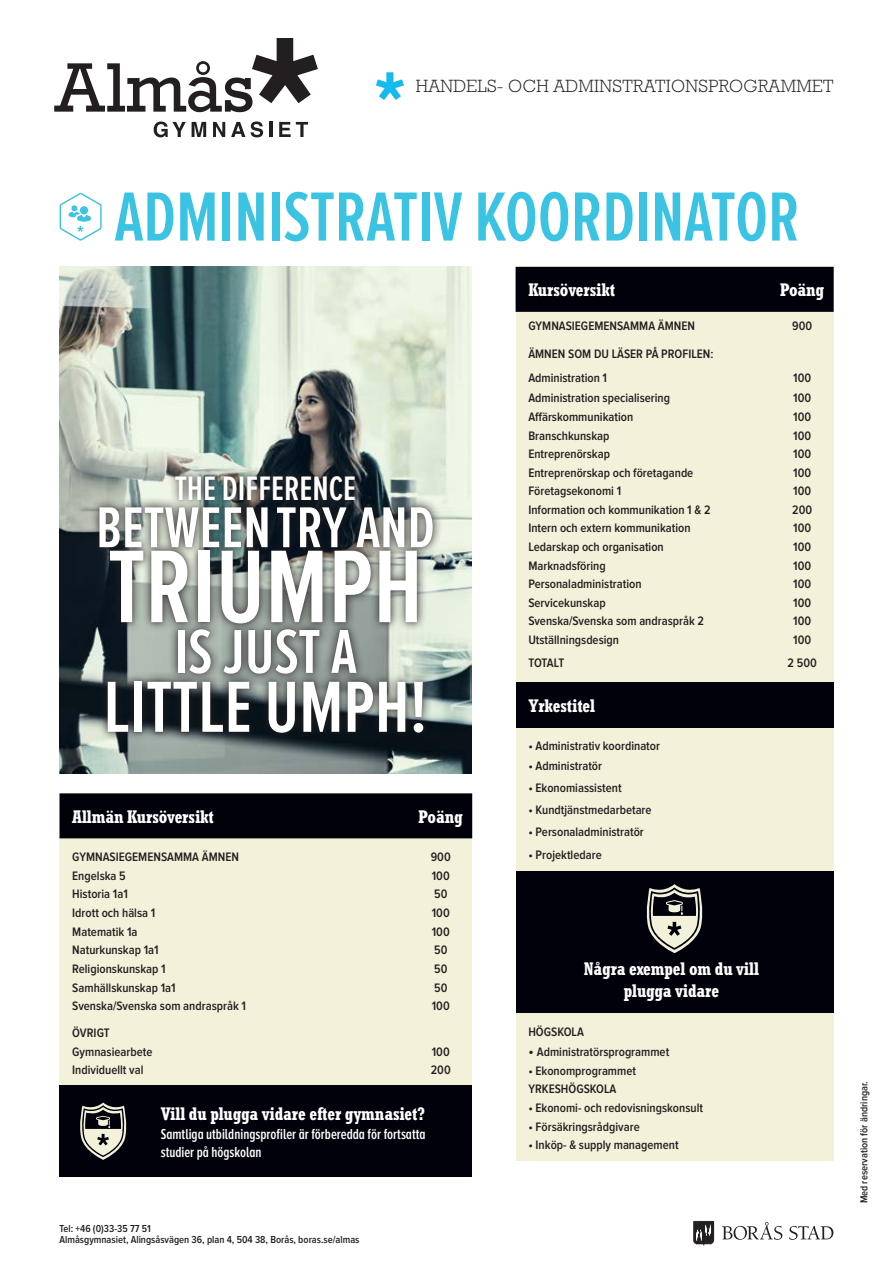
<style>
.page{position:relative;width:893px;height:1263px;background:#fff}
.page>*{position:absolute;margin:0;border:0;box-sizing:border-box;transform-origin:0 0}
.t1{font:600 107.1px "Proxima Nova A Ex Cn";color:#fff}
.t2{font:600 75px "Proxima Nova A Ex Cn";color:#fff}
.t3{font:600 72px "Proxima Nova A Ex Cn";color:#3ac3e2}
.t4{font:600 64.2px "Proxima Nova A Ex Cn";color:#fff}
.t5{font:600 59.7px "Proxima Nova A Ex Cn";color:#fff}
.t6{font:600 35.25px "Proxima Nova A Ex Cn";color:#fff}
.t7{font:700 condensed 18px/21.6px "Rockwell";letter-spacing:-.01em;color:#fff;text-align:center}
.t8{font:300 18px "Rockwell";letter-spacing:.015em;color:#231f20}
.t9{font:600 15px/18px "Proxima Nova A Ex Cn";color:#fff}
.t10{font:600 12.75px/18.6px "Proxima Nova Cond";color:#231f20}
.t11{font:600 10.5px/11.2px "Proxima Nova Cond";color:#231f20}
.s1{font-size:15px}
</style>
<div class="page">
<svg style="left:693px;top:1221px;width:21px;height:24px"></svg>
<svg style="left:722px;top:1222px;width:60px;height:18px"></svg>
<svg style="left:789px;top:1226px;width:44px;height:14px"></svg>
<div style="left:60px;top:793px;width:412px;height:293px;background:#f4f1db"></div>
<div style="left:60px;top:793px;width:412px;height:45px;background:#00010a"></div>
<svg style="left:154px;top:122px;width:32px;height:15px"></svg>
<svg style="left:192px;top:122px;width:14px;height:15px"></svg>
<svg style="left:213px;top:122px;width:12px;height:15px"></svg>
<svg style="left:231px;top:122px;width:14px;height:15px"></svg>
<svg style="left:251px;top:121px;width:12px;height:16px"></svg>
<hr style="left:269px;top:122px;width:3px;height:15px;background:#231f20">
<svg style="left:279px;top:122px;width:29px;height:15px"></svg>
<svg style="left:54px;top:38px;width:264px;height:74px"></svg>
<div style="left:516px;top:682px;width:317px;height:189px;background:#f4f1db"></div>
<div style="left:516px;top:682px;width:317px;height:45px;background:#00010a"></div>
<div style="left:516px;top:949px;width:317px;height:212px;background:#f4f1db"></div>
<div style="left:516px;top:949px;width:317px;height:64px;background:#00010a"></div>
<div style="left:516px;top:871px;width:317px;height:80px;background:#00010a"></div>
<svg style="left:647px;top:884px;width:55px;height:69px"></svg>
<div style="left:60px;top:1086px;width:412px;height:91px;background:#00010a"></div>
<svg style="left:80px;top:1102px;width:46px;height:58px"></svg>
<svg style="left:376px;top:72px;width:28px;height:28px"></svg>
<svg style="left:60px;top:193px;width:42px;height:48px"></svg>
<img style="left:59px;top:267px;width:412px;height:506px">
<div style="left:88px;top:465px;width:356px;height:278px;background:#231f20;opacity:.4"></div>
<div style="left:89px;top:465px;width:353px;height:168px;background:#231f20;opacity:.75"></div>
<div style="left:98px;top:620px;width:335px;height:122px;background:#231f20;opacity:.75"></div>
<div style="left:516px;top:267px;width:317px;height:415px;background:#f4f1db"></div>
<div style="left:516px;top:267px;width:318px;height:45px;background:#00010a"></div>
<h3 class="t8" style="left:416px;top:75px;width:419px">HANDELS- OCH ADMINSTRATIONSPROGRAMMET</h3>
<h3 class="t3" style="left:115px;top:178px;width:686px">ADMINISTRATIV KOORDINATOR</h3>
<h3 class="t6" style="left:175px;top:469px;width:183px">THE DIFFERENCE</h3>
<h3 class="t5" style="left:96px;top:495px;width:340px">BETWEENTRY AND</h3>
<h1 class="t1" style="left:108px;top:529px;width:316px">TRIUMPH</h1>
<h3 class="t4" style="left:174px;top:617px;width:184px">IS JUST A</h3>
<h2 class="t2" style="left:103px;top:666px;width:325px">LITTLE UMPH!</h2>
<h3 class="t7" style="left:72px;top:806px;width:143px">Allmän Kursöversikt</h3>
<h3 class="t7" style="left:419px;top:806px;width:46px">Poäng</h3>
<p class="t10" style="left:72px;top:848px;width:168px">GYMNASIEGEMENSAMMA ÄMNEN</p>
<p class="t10" style="left:431px;top:848px;width:22px">900</p>
<p class="t10" style="left:72px;top:867px;width:55px">Engelska 5</p>
<p class="t10" style="left:432px;top:867px;width:19px">100</p>
<p class="t10" style="left:72px;top:885px;width:57px">Historia 1a1</p>
<p class="t10" style="left:434px;top:885px;width:15px">50</p>
<p class="t10" style="left:72px;top:904px;width:85px">Idrott och hälsa 1</p>
<p class="t10" style="left:432px;top:904px;width:19px">100</p>
<p class="t10" style="left:72px;top:923px;width:67px">Matematik 1a</p>
<p class="t10" style="left:432px;top:923px;width:19px">100</p>
<p class="t10" style="left:72px;top:941px;width:88px">Naturkunskap 1a1</p>
<p class="t10" style="left:434px;top:941px;width:15px">50</p>
<p class="t10" style="left:72px;top:960px;width:95px">Religionskunskap 1</p>
<p class="t10" style="left:434px;top:960px;width:15px">50</p>
<p class="t10" style="left:72px;top:978px;width:105px">Samhällskunskap 1a1</p>
<p class="t10" style="left:434px;top:978px;width:15px">50</p>
<p class="t10" style="left:72px;top:997px;width:175px">Svenska/Svenska som andraspråk 1</p>
<p class="t10" style="left:432px;top:997px;width:19px">100</p>
<p class="t10" style="left:72px;top:1024px;width:82px">ÖVRIGT<br>Gymnasiearbete</p>
<p class="t10" style="left:432px;top:1043px;width:19px">100</p>
<p class="t10" style="left:72px;top:1061px;width:73px">Individuellt val</p>
<p class="t10" style="left:431px;top:1061px;width:21px">200</p>
<h3 class="t7" style="left:161px;top:1103px;width:265px">Vill du plugga vidare efter gymnasiet?</h3>
<p class="t9" style="left:161px;top:1125px;width:266px">Samtliga utbildningsprofiler är förberedda för fortsatta studier på högskolan</p>
<p class="t11" style="left:60px;top:1223px;width:301px">Tel: +46 (0)33-35 77 51<br>Almåsgymnasiet, Alingsåsvägen 36, plan 4, 504 38, Borås, boras.se/almas</p>
<h3 class="t7" style="left:528px;top:279px;width:88px">Kursöversikt</h3>
<h3 class="t7" style="left:780px;top:279px;width:46px">Poäng</h3>
<p class="t10" style="left:528px;top:317px;width:168px">GYMNASIEGEMENSAMMA ÄMNEN</p>
<p class="t10" style="left:792px;top:317px;width:22px">900</p>
<p class="t10" style="left:528px;top:341px;width:187px;line-height:24.6px">ÄMNEN SOM DU LÄSER PÅ PROFILEN:<br>Administration 1</p>
<p class="t10" style="left:793px;top:369px;width:19px">100</p>
<p class="t10" style="left:528px;top:389px;width:143px">Administration specialisering</p>
<p class="t10" style="left:793px;top:389px;width:19px">100</p>
<p class="t10" style="left:528px;top:408px;width:106px">Affärskommunikation</p>
<p class="t10" style="left:793px;top:408px;width:19px">100</p>
<p class="t10" style="left:528px;top:427px;width:83px">Branschkunskap</p>
<p class="t10" style="left:793px;top:427px;width:19px">100</p>
<p class="t10" style="left:528px;top:445px;width:83px">Entreprenörskap</p>
<p class="t10" style="left:793px;top:445px;width:19px">100</p>
<p class="t10" style="left:528px;top:464px;width:167px">Entreprenörskap och företagande</p>
<p class="t10" style="left:793px;top:464px;width:19px">100</p>
<p class="t10" style="left:528px;top:482px;width:94px">Företagsekonomi 1</p>
<p class="t10" style="left:793px;top:482px;width:19px">100</p>
<p class="t10" style="left:528px;top:501px;width:184px">Information och kommunikation 1 &amp; 2</p>
<p class="t10" style="left:792px;top:501px;width:21px">200</p>
<p class="t10" style="left:528px;top:519px;width:164px">Intern och extern kommunikation</p>
<p class="t10" style="left:793px;top:519px;width:19px">100</p>
<p class="t10" style="left:528px;top:538px;width:137px">Ledarskap och organisation</p>
<p class="t10" style="left:793px;top:538px;width:19px">100</p>
<p class="t10" style="left:528px;top:557px;width:79px">Marknadsföring</p>
<p class="t10" style="left:793px;top:557px;width:19px">100</p>
<p class="t10" style="left:528px;top:575px;width:115px">Personaladministration</p>
<p class="t10" style="left:793px;top:575px;width:19px">100</p>
<p class="t10" style="left:528px;top:594px;width:79px">Servicekunskap</p>
<p class="t10" style="left:793px;top:594px;width:19px">100</p>
<p class="t10" style="left:528px;top:612px;width:177px">Svenska/Svenska som andraspråk 2</p>
<p class="t10" style="left:793px;top:612px;width:19px">100</p>
<p class="t10" style="left:528px;top:631px;width:92px">Utställningsdesign</p>
<p class="t10" style="left:793px;top:631px;width:19px">100</p>
<p class="t10" style="left:528px;top:654px;width:37px">TOTALT</p>
<p class="t10" style="left:788px;top:654px;width:31px">2 500</p>
<h3 class="t7" style="left:528px;top:694px;width:68px">Yrkestitel</h3>
<p class="t10" style="left:528px;top:737px;width:133px">• Administrativ koordinator</p>
<p class="t10" style="left:528px;top:757px;width:75px">• Administratör</p>
<p class="t10" style="left:528px;top:779px;width:95px">• Ekonomiassistent</p>
<p class="t10" style="left:528px;top:801px;width:125px">• Kundtjänstmedarbetare</p>
<p class="t10" style="left:528px;top:823px;width:117px">• Personaladministratör</p>
<p class="t10" style="left:528px;top:845px;width:75px">• Projektledare</p>
<h3 class="t7" style="left:584px;top:958px;width:177px">Några exempel om du vill plugga vidare</h3>
<p class="t10" style="left:528px;top:1023px;width:57px">HÖGSKOLA</p>
<p class="t10" style="left:528px;top:1043px;width:142px"><span class="s1">•</span> Administratörsprogrammet</p>
<p class="t10" style="left:528px;top:1062px;width:109px">• Ekonomprogrammet<br>YRKESHÖGSKOLA</p>
<p class="t10" style="left:528px;top:1099px;width:176px">• Ekonomi- och redovisningskonsult</p>
<p class="t10" style="left:528px;top:1117px;width:113px">• Försäkringsrådgivare</p>
<p class="t10" style="left:528px;top:1136px;width:152px">• Inköp- &amp; supply management</p>
<p class="t11" style="left:859px;top:1203px;width:124px;rotate:-90deg">Med reservation för ändringar.</p>
</div>
